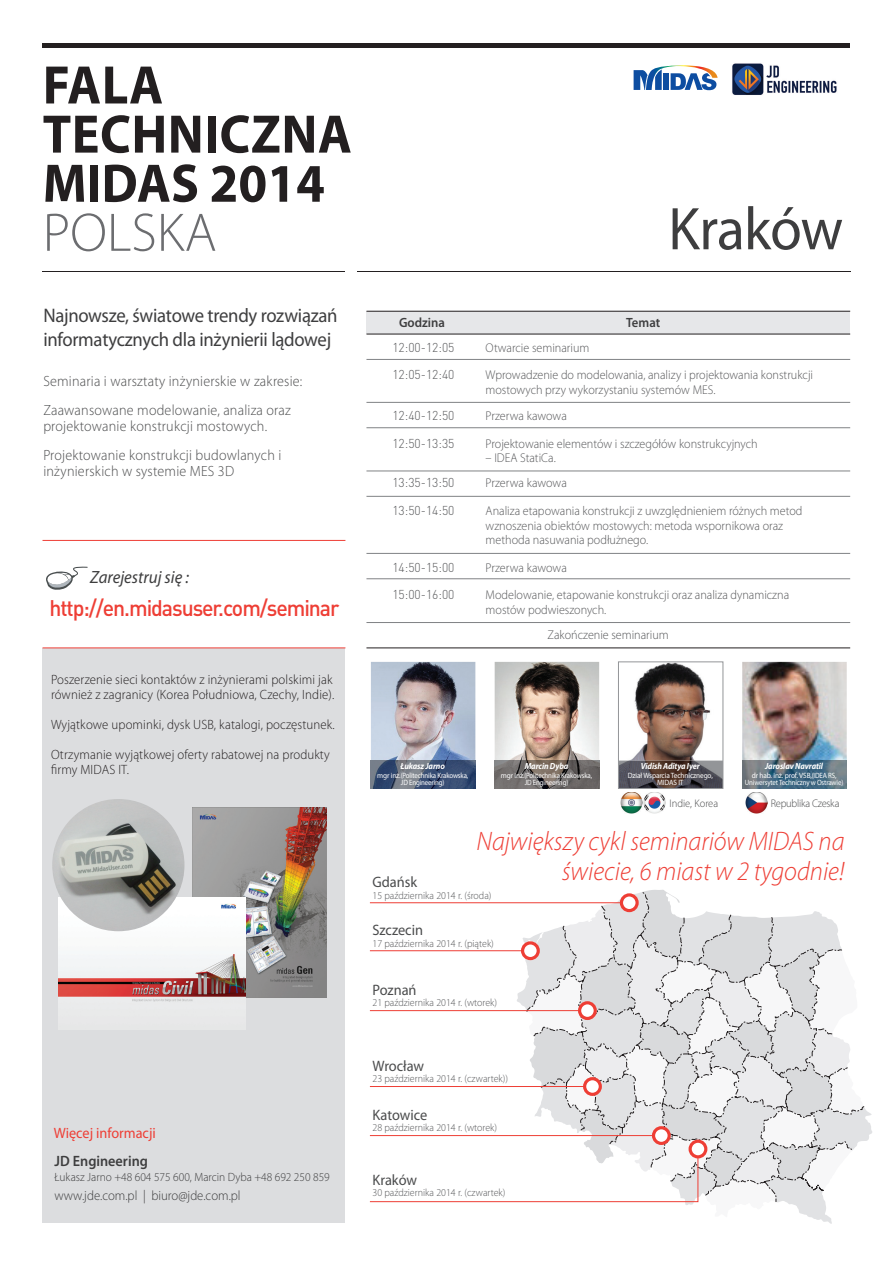
<style>
.page{position:relative;width:893px;height:1263px;background:#fff}
.page>*{position:absolute;margin:0;border:0;box-sizing:border-box;transform-origin:0 0}
.t1{font:60.75px "Myriad Pro";letter-spacing:-.015em;color:#3e3e3f;scale:.95 1}
.t2{font:700 54.75px/49.1px "Myriad Pro";letter-spacing:.01em;color:#231f20;scale:.95 1}
.t3{font:300 54.75px "Myriad Pro";color:#6c6d70}
.t4{font:italic 300 26.85px/29.7px "Myriad Pro";color:#ee3e35;text-align:right;scale:.95 1}
.t5{font:500 22.35px "DIN Pro";letter-spacing:-.05em;color:#ee3e35;scale:.95 1}
.t6{font:19.65px/24px "Myriad Pro";letter-spacing:-.015em;color:#3e3e3f;scale:.95 1}
.t7{font:italic 17.7px "Myriad Pro";color:#3e3e3f;scale:.95 1}
.t8{font:15.15px "Myriad Pro";color:#4b4c4d;scale:.95 1}
.t9{font:15px "Myriad Pro";color:#ee3e35;scale:.95 1}
.t10{font:600 15px "Myriad Pro";color:#3e3e3f;scale:.95 1}
.t11{font:300 14.85px/28.5px "Myriad Pro";letter-spacing:.015em;color:#4b4c4d;scale:.95 1}
.t12{font:300 13.5px/15px "Myriad Pro";letter-spacing:.01em;color:#231f20;scale:.95 1}
.t13{font:300 13.5px "Myriad Pro";color:#3e3e3f;scale:.95 1}
.t14{font:600 13.5px "Myriad Pro";color:#3e3e3f;scale:.95 1}
.t15{font:300 12.75px/14.7px "Myriad Pro";color:#57585a;scale:.95 1}
.t16{font:300 12.75px "DIN Pro";color:#57585a;scale:.95 1}
.t17{font:300 12px "Myriad Pro";color:#3e3e3f;scale:.95 1}
.t18{font:300 11.1px "Myriad Pro";letter-spacing:-.025em;color:#4b4c4d;scale:.95 1}
.t19{font:300 11.1px "Myriad Pro";color:#4b4c4d;scale:.95 1}
.t20{font:300 10.5px "Myriad Pro";color:#57585a;scale:.95 1}
.t21{font:italic 700 8.85px "Myriad Pro";letter-spacing:-.015em;color:#fff;scale:.92 1}
.t22{font:7.65px/7.2px "Myriad Pro";letter-spacing:-.02em;color:#fff;text-align:center;scale:.95 1}
</style>
<div class="page">
<svg style="left:370px;top:890px;width:502px;height:334px"></svg>
<hr style="left:370px;top:1135px;width:286px;height:1px;background:#ee3e35">
<hr style="left:370px;top:903px;width:254px;height:1px;background:#ee3e35">
<hr style="left:370px;top:1086px;width:218px;height:1px;background:#ee3e35">
<hr style="left:370px;top:1010px;width:213px;height:1px;background:#ee3e35">
<hr style="left:370px;top:950px;width:156px;height:1px;background:#ee3e35">
<div style="left:43px;top:648px;width:302px;height:574px;background:#dcdddf"></div>
<hr style="left:43px;top:43px;width:807px;height:4px;background:#231f20">
<hr style="left:43px;top:271px;width:302px;height:1px;background:#231f20">
<hr style="left:357px;top:271px;width:493px;height:1px;background:#231f20">
<svg style="left:46px;top:566px;width:42px;height:24px"></svg>
<hr style="left:43px;top:540px;width:302px;height:1px;background:#ee3e35">
<img style="left:192px;top:808px;width:134px;height:190px">
<img style="left:59px;top:898px;width:186px;height:128px">
<img style="left:52px;top:799px;width:132px;height:132px;border-radius:50%">
<div style="left:690px;top:1141px;width:16px;height:16px;background:#fff;border-radius:50%"></div>
<div style="left:688px;top:1140px;width:19px;height:18px;border:3px solid #ee3e35;border-radius:50%"></div>
<svg style="left:653px;top:1128px;width:16px;height:15px"></svg>
<div style="left:652px;top:1126px;width:19px;height:19px;border:3px solid #ee3e35;border-radius:50%"></div>
<svg style="left:621px;top:895px;width:16px;height:16px"></svg>
<div style="left:620px;top:893px;width:19px;height:19px;border:3px solid #ee3e35;border-radius:50%"></div>
<svg style="left:585px;top:1079px;width:15px;height:15px"></svg>
<div style="left:583px;top:1077px;width:19px;height:19px;border:3px solid #ee3e35;border-radius:50%"></div>
<svg style="left:579px;top:1003px;width:16px;height:15px"></svg>
<div style="left:578px;top:1001px;width:19px;height:19px;border:3px solid #ee3e35;border-radius:50%"></div>
<svg style="left:522px;top:943px;width:16px;height:16px"></svg>
<div style="left:521px;top:941px;width:19px;height:19px;border:3px solid #ee3e35;border-radius:50%"></div>
<hr style="left:43px;top:648px;width:302px;height:1px;background:#ee3e35">
<img style="left:371px;top:662px;width:104px;height:99px">
<img style="left:371px;top:761px;width:104px;height:27px">
<img style="left:495px;top:662px;width:104px;height:99px">
<img style="left:495px;top:761px;width:104px;height:27px">
<img style="left:620px;top:664px;width:101px;height:97px">
<img style="left:620px;top:761px;width:101px;height:26px">
<img style="left:742px;top:662px;width:105px;height:99px">
<img style="left:742px;top:761px;width:105px;height:27px">
<div style="left:618px;top:662px;width:105px;height:127px;border:1px solid #939598"></div>
<img style="left:621px;top:792px;width:21px;height:22px">
<img style="left:644px;top:792px;width:22px;height:22px">
<img style="left:745px;top:792px;width:22px;height:22px">
<div style="left:366px;top:311px;width:484px;height:23px;background:#e6e7e9"></div>
<hr style="left:366px;top:311px;width:484px;height:1px;background:#231f20">
<hr style="left:366px;top:334px;width:484px;height:1px;background:#231f20">
<hr style="left:366px;top:359px;width:484px;height:1px;background:#808285">
<hr style="left:366px;top:402px;width:484px;height:1px;background:#808285">
<hr style="left:366px;top:427px;width:484px;height:1px;background:#808285">
<hr style="left:366px;top:471px;width:484px;height:1px;background:#808285">
<hr style="left:366px;top:622px;width:484px;height:1px;background:#808285">
<hr style="left:366px;top:648px;width:484px;height:1px;background:#231f20">
<hr style="left:366px;top:496px;width:484px;height:1px;background:#808285">
<hr style="left:366px;top:553px;width:484px;height:1px;background:#808285">
<hr style="left:366px;top:579px;width:484px;height:1px;background:#808285">
<img style="left:732px;top:63px;width:105px;height:32px">
<svg style="left:633px;top:65px;width:84px;height:25px"></svg>
<h2 class="t2" style="left:43px;top:60px;width:327px">FALA<br>TECHNICZNA<br>MIDAS 2014</h2>
<h2 class="t3" style="left:43px;top:212px;width:175px">POLSKA</h2>
<h1 class="t1" style="left:668px;top:206px;width:186px">Kraków</h1>
<h3 class="t6" style="left:43px;top:304px;width:311px">Najnowsze, światowe trendy rozwiązań informatycznych dla inżynierii lądowej</h3>
<p class="t11" style="left:43px;top:368px;width:274px">Seminaria i warsztaty inżynierskie w zakresie:<br>Zaawansowane modelowanie, analiza oraz</p>
<p class="t11" style="left:43px;top:413px;width:252px">projektowanie konstrukcji mostowych.<br>Projektowanie konstrukcji budowlanych i</p>
<p class="t11" style="left:43px;top:458px;width:202px">inżynierskich w systemie MES 3D</p>
<h3 class="t7" style="left:90px;top:567px;width:106px">Zarejestruj się :</h3>
<h3 class="t5" style="left:49px;top:595px;width:307px">http://en.midasuser.com/seminar</h3>
<p class="t12" style="left:51px;top:673px;width:300px">Poszerzenie sieci kontaktów z inżynierami polskimi jak również z zagranicy (Korea Południowa, Czechy, Indie).</p>
<p class="t12" style="left:51px;top:718px;width:300px">Wyjątkowe upominki, dysk USB, katalogi, poczęstunek.</p>
<p class="t12" style="left:51px;top:748px;width:295px">Otrzymanie wyjątkowej oferty rabatowej na produkty firmy MIDAS IT.</p>
<p class="t9" style="left:54px;top:1127px;width:109px">Więcej informacji</p>
<p class="t10" style="left:55px;top:1155px;width:100px">JD Engineering</p>
<p class="t17" style="left:55px;top:1172px;width:291px">Łukasz Jarno +48 604 575 600, Marcin Dyba +48 692 250 859</p>
<p class="t13" style="left:55px;top:1190px;width:197px">www.jde.com.pl | biuro@jde.com.pl</p>
<p class="t14" style="left:399px;top:318px;width:50px">Godzina</p>
<p class="t14" style="left:626px;top:318px;width:37px">Temat</p>
<p class="t16" style="left:392px;top:340px;width:67px">12:00-12:05</p>
<p class="t15" style="left:486px;top:341px;width:111px">Otwarcie seminarium</p>
<p class="t16" style="left:392px;top:367px;width:67px">12:05-12:40</p>
<p class="t15" style="left:486px;top:368px;width:346px">Wprowadzenie do modelowania, analizy i projektowania konstrukcji mostowych przy wykorzystaniu systemów MES.</p>
<p class="t16" style="left:392px;top:408px;width:67px">12:40-12:50</p>
<p class="t15" style="left:486px;top:409px;width:87px">Przerwa kawowa</p>
<p class="t16" style="left:392px;top:436px;width:67px">12:50-13:35</p>
<p class="t15" style="left:486px;top:437px;width:288px">Projektowanie elementów i szczegółów konstrukcyjnych</p>
<p class="t15" style="left:486px;top:452px;width:75px">– IDEA StatiCa.</p>
<p class="t16" style="left:392px;top:475px;width:67px">13:35-13:50</p>
<p class="t15" style="left:486px;top:476px;width:87px">Przerwa kawowa</p>
<p class="t16" style="left:392px;top:503px;width:67px">13:50-14:50</p>
<p class="t15" style="left:486px;top:504px;width:335px">Analiza etapowania konstrukcji z uwzględnieniem różnych metod wznoszenia obiektów mostowych: metoda wspornikowa oraz methoda nasuwania podłużnego.</p>
<p class="t16" style="left:392px;top:560px;width:67px">14:50-15:00</p>
<p class="t15" style="left:486px;top:561px;width:87px">Przerwa kawowa</p>
<p class="t16" style="left:392px;top:588px;width:67px">15:00-16:00</p>
<p class="t15" style="left:486px;top:588px;width:321px">Modelowanie, etapowanie konstrukcji oraz analiza dynamiczna mostów podwieszonych.</p>
<p class="t15" style="left:547px;top:629px;width:129px">Zakończenie seminarium</p>
<p class="t21" style="left:400px;top:761px;width:50px">Łukasz Jarno</p>
<p class="t22" style="left:377px;top:773px;width:97px">mgr inż.(Politechnika Krakowska,<br>JD Engineering)</p>
<p class="t21" style="left:525px;top:761px;width:49px">Marcin Dyba</p>
<p class="t22" style="left:501px;top:773px;width:97px">mgr inż.(Politechnika Krakowska,<br>JD Engineering)</p>
<p class="t21" style="left:641px;top:761px;width:66px">Vidish Aditya Iyer</p>
<p class="t22" style="left:628px;top:773px;width:91px">Dział Wsparcia Technicznego,<br>MIDAS IT</p>
<p class="t21" style="left:765px;top:761px;width:65px">Jaroslav Navratil</p>
<p class="t22" style="left:745px;top:773px;width:105px">dr hab. inż. prof. VSB,(IDEA RS,<br>Uniwersytet Techniczny w Ostrawie)</p>
<p class="t19" style="left:669px;top:799px;width:53px">Indie, Korea</p>
<p class="t18" style="left:771px;top:799px;width:74px">Republika Czeska</p>
<h3 class="t4" style="left:476px;top:828px;width:389px">Największy cykl seminariów MIDAS na świecie, 6 miast w 2 tygodnie!</h3>
<p class="t8" style="left:372px;top:876px;width:49px">Gdańsk</p>
<p class="t20" style="left:372px;top:891px;width:127px">15 października 2014 r. (środa)</p>
<p class="t8" style="left:372px;top:924px;width:55px">Szczecin</p>
<p class="t20" style="left:372px;top:939px;width:129px">17 października 2014 r. (piątek)</p>
<p class="t8" style="left:372px;top:984px;width:48px">Poznań</p>
<p class="t20" style="left:372px;top:999px;width:133px">21 października 2014 r. (wtorek)</p>
<p class="t8" style="left:372px;top:1060px;width:56px">Wrocław</p>
<p class="t20" style="left:372px;top:1075px;width:144px">23 października 2014 r. (czwartek))</p>
<p class="t8" style="left:372px;top:1109px;width:59px">Katowice</p>
<p class="t20" style="left:372px;top:1124px;width:133px">28 października 2014 r. (wtorek)</p>
<p class="t8" style="left:372px;top:1174px;width:48px">Kraków</p>
<p class="t20" style="left:372px;top:1189px;width:142px">30 października 2014 r. (czwartek)</p>
</div>
